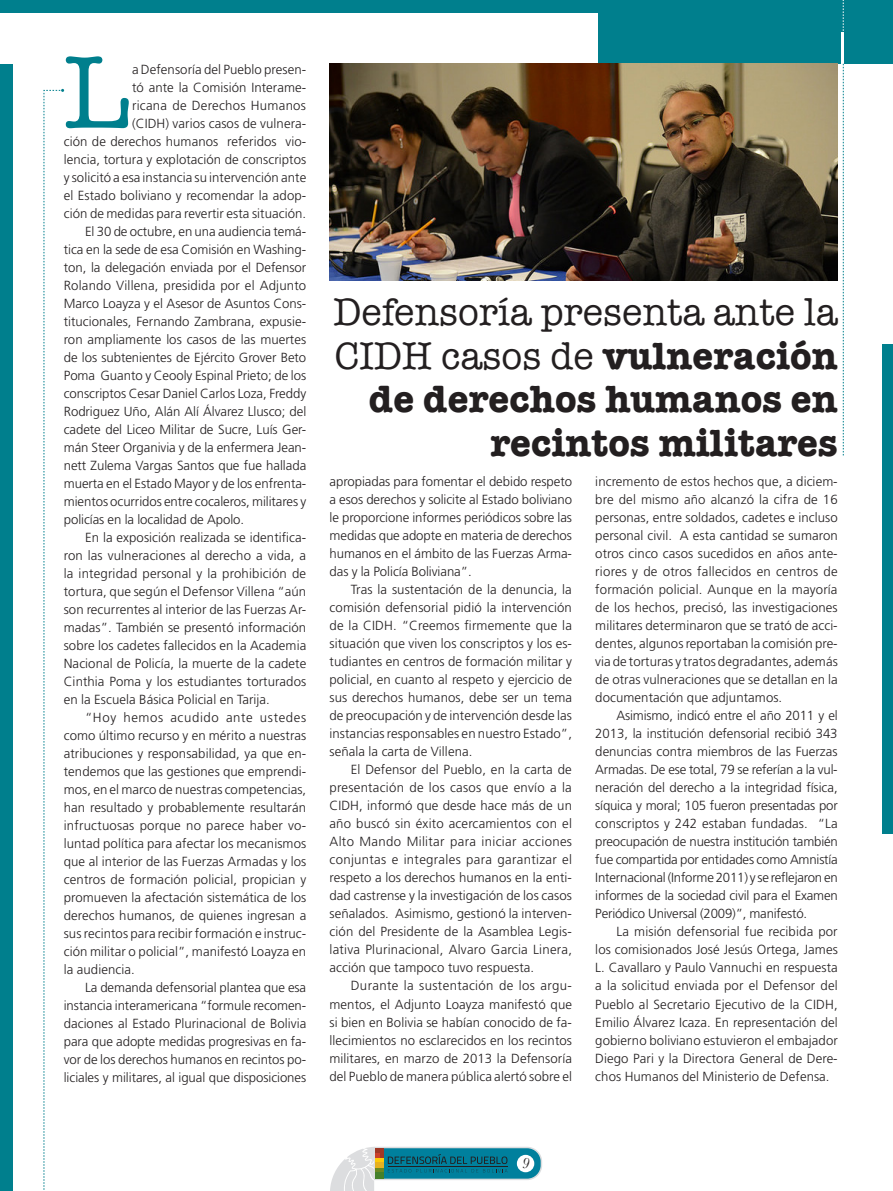
<style>
.page{position:relative;width:893px;height:1191px;background:#fff}
.page>*{position:absolute;margin:0;border:0;box-sizing:border-box;transform-origin:0 0}
.Texto_A{font:106.35px "American Typewriter";color:#007f8d}
.TITULO{font:700 39px/43.5px "American Typewriter";letter-spacing:.005em;color:#231f20;text-align:right}
.t1{font:italic 15px "Baskerville";color:#231f20}
.PARRAFO_1{font:300 13.2px/18px "Frutiger";letter-spacing:.005em;color:#231f20;text-align:justify}
.Texto_A-2{font:300 13.2px/18px "Frutiger";letter-spacing:.005em;color:#231f20;text-align:right}
.s1{font-weight:400}
</style>
<div class="page">
<svg style="left:330px;top:1147px;width:212px;height:44px"></svg>
<div style="left:0;top:0;width:661px;height:13px;background:#007f8d"></div>
<div style="left:882px;top:345px;width:11px;height:489px;background:#007f8d"></div>
<div style="left:598px;top:0;width:295px;height:64px;background:#007f8d"></div>
<hr style="left:841px;top:32px;width:3px;height:34px;background:#fff">
<div style="left:0;top:64px;width:13px;height:1127px;background:#007f8d"></div>
<img style="left:330px;top:64px;width:508px;height:217px">
<svg style="left:43px;top:89px;width:21px;height:1101px"></svg>
<svg style="left:842px;top:0;width:2px;height:455px"></svg>
<p class="Texto_A" style="left:64px;top:11px;width:69px">L</p>
<p class="Texto_A-2" style="left:64px;top:60px;width:244px">a Defensoría del Pueblo presen-<br>tó ante la Comisión Interame-<br>ricana de Derechos Humanos<br>(CIDH) varios casos de vulnera-<br>ción de derechos humanos referidos vio&shy;lencia, tortura y explotación de conscriptos y solicitó a esa instancia su intervención ante el Estado boliviano y recomendar la adop&shy;ción de medidas para revertir esta situación.</p>
<p class="PARRAFO_1" style="left:64px;top:222px;width:244px;text-indent:21px">El 30 de octubre, en una audiencia temá&shy;tica en la sede de esa Comisión en Washing&shy;ton, la delegación enviada por el Defensor Rolando Villena, presidida por el Adjunto Marco Loayza y el Asesor de Asuntos Cons&shy;titucionales, Fernando Zambrana, expusie&shy;ron ampliamente los casos de las muertes de los subtenientes de Ejército Grover Beto Poma Guanto y Ceooly Espinal Prieto; de los conscriptos Cesar Daniel Carlos Loza, Freddy Rodriguez Uño, Alán Alí Álvarez Llusco; del cadete del Liceo Militar de Sucre, Luís Ger&shy;mán Steer Organivia y de la enfermera Jean&shy;nett Zulema Vargas Santos que fue hallada muerta en el Estado Mayor y de los enfrenta&shy;mientos ocurridos entre cocaleros, militares y policías en la localidad de Apolo.</p>
<p class="PARRAFO_1" style="left:64px;top:528px;width:244px;text-indent:21px">En la exposición realizada se identifica&shy;ron las vulneraciones al derecho a vida, a la integridad personal y la prohibición de tortura, que según el Defensor Villena “aún son recurrentes al interior de las Fuerzas Ar&shy;madas”. También se presentó información sobre los cadetes fallecidos en la Academia Nacional de Policía, la muerte de la cadete Cinthia Poma y los estudiantes torturados en la Escuela Básica Policial en Tarija.</p>
<p class="PARRAFO_1" style="left:64px;top:708px;width:244px;text-indent:21px">“Hoy hemos acudido ante ustedes como último recurso y en mérito a nuestras atribuciones y responsabilidad, ya que en&shy;tendemos que las gestiones que emprendi&shy;mos, en el marco de nuestras competencias, han resultado y probablemente resultarán infructuosas porque no parece haber vo&shy;luntad política para afectar los mecanismos que al interior de las Fuerzas Armadas y los centros de formación policial, propician y promueven la afectación sistemática de los derechos humanos, de quienes ingresan a sus recintos para recibir formación e instruc&shy;ción militar o policial”, manifestó Loayza en la audiencia.</p>
<p class="PARRAFO_1" style="left:64px;top:978px;width:244px;text-indent:21px">La demanda defensorial plantea que esa instancia interamericana “formule recomen&shy;daciones al Estado Plurinacional de Bolivia para que adopte medidas progresivas en fa&shy;vor de los derechos humanos en recintos po&shy;liciales y militares, al igual que disposiciones</p>
<p class="TITULO" style="left:333px;top:288px;width:506px"><span class="s1">Defensoría presenta ante la<br>CIDH casos de</span> vulneración de derechos humanos en recintos militares</p>
<p class="PARRAFO_1" style="left:330px;top:473px;width:244px">apropiadas para fomentar el debido respeto a esos derechos y solicite al Estado boliviano le proporcione informes periódicos sobre las medidas que adopte en materia de derechos humanos en el ámbito de las Fuerzas Arma&shy;das y la Policía Boliviana”.</p>
<p class="PARRAFO_1" style="left:330px;top:581px;width:244px;text-indent:21px">Tras la sustentación de la denuncia, la comisión defensorial pidió la intervención de la CIDH. “Creemos firmemente que la situación que viven los conscriptos y los es&shy;tudiantes en centros de formación militar y policial, en cuanto al respeto y ejercicio de sus derechos humanos, debe ser un tema de preocupación y de intervención desde las instancias responsables en nuestro Estado”, señala la carta de Villena.</p>
<p class="PARRAFO_1" style="left:330px;top:761px;width:244px;text-indent:21px">El Defensor del Pueblo, en la carta de presentación de los casos que envío a la CIDH, informó que desde hace más de un año buscó sin éxito acercamientos con el Alto Mando Militar para iniciar acciones conjuntas e integrales para garantizar el respeto a los derechos humanos en la enti&shy;dad castrense y la investigación de los casos señalados. Asimismo, gestionó la interven&shy;ción del Presidente de la Asamblea Legis&shy;lativa Plurinacional, Alvaro Garcia Linera, acción que tampoco tuvo respuesta.</p>
<p class="PARRAFO_1" style="left:330px;top:977px;width:244px;text-indent:21px">Durante la sustentación de los argu&shy;mentos, el Adjunto Loayza manifestó que si bien en Bolivia se habían conocido de fa&shy;llecimientos no esclarecidos en los recintos militares, en marzo de 2013 la Defensoría del Pueblo de manera pública alertó sobre el</p>
<p class="PARRAFO_1" style="left:595px;top:473px;width:244px">incremento de estos hechos que, a diciem&shy;bre del mismo año alcanzó la cifra de 16 personas, entre soldados, cadetes e incluso personal civil. A esta cantidad se sumaron otros cinco casos sucedidos en años ante&shy;riores y de otros fallecidos en centros de formación policial. Aunque en la mayoría de los hechos, precisó, las investigaciones militares determinaron que se trató de acci&shy;dentes, algunos reportaban la comisión pre&shy;via de torturas y tratos degradantes, además de otras vulneraciones que se detallan en la documentación que adjuntamos.</p>
<p class="PARRAFO_1" style="left:595px;top:707px;width:244px;text-indent:21px">Asimismo, indicó entre el año 2011 y el 2013, la institución defensorial recibió 343 denuncias contra miembros de las Fuerzas Armadas. De ese total, 79 se referían a la vul&shy;neración del derecho a la integridad física, síquica y moral; 105 fueron presentadas por conscriptos y 242 estaban fundadas. “La preocupación de nuestra institución también fue compartida por entidades como Amnistía Internacional (Informe 2011) y se reflejaron en informes de la sociedad civil para el Examen Periódico Universal (2009)”, manifestó.</p>
<p class="PARRAFO_1" style="left:595px;top:923px;width:244px;text-indent:21px">La misión defensorial fue recibida por los comisionados José Jesús Ortega, James L. Cavallaro y Paulo Vannuchi en respuesta a la solicitud enviada por el Defensor del Pueblo al Secretario Ejecutivo de la CIDH, Emilio Álvarez Icaza. En representación del gobierno boliviano estuvieron el embajador Diego Pari y la Directora General de Dere&shy;chos Humanos del Ministerio de Defensa.</p>
<p class="t1" style="left:522px;top:1154px;width:9px">9</p>
</div>
